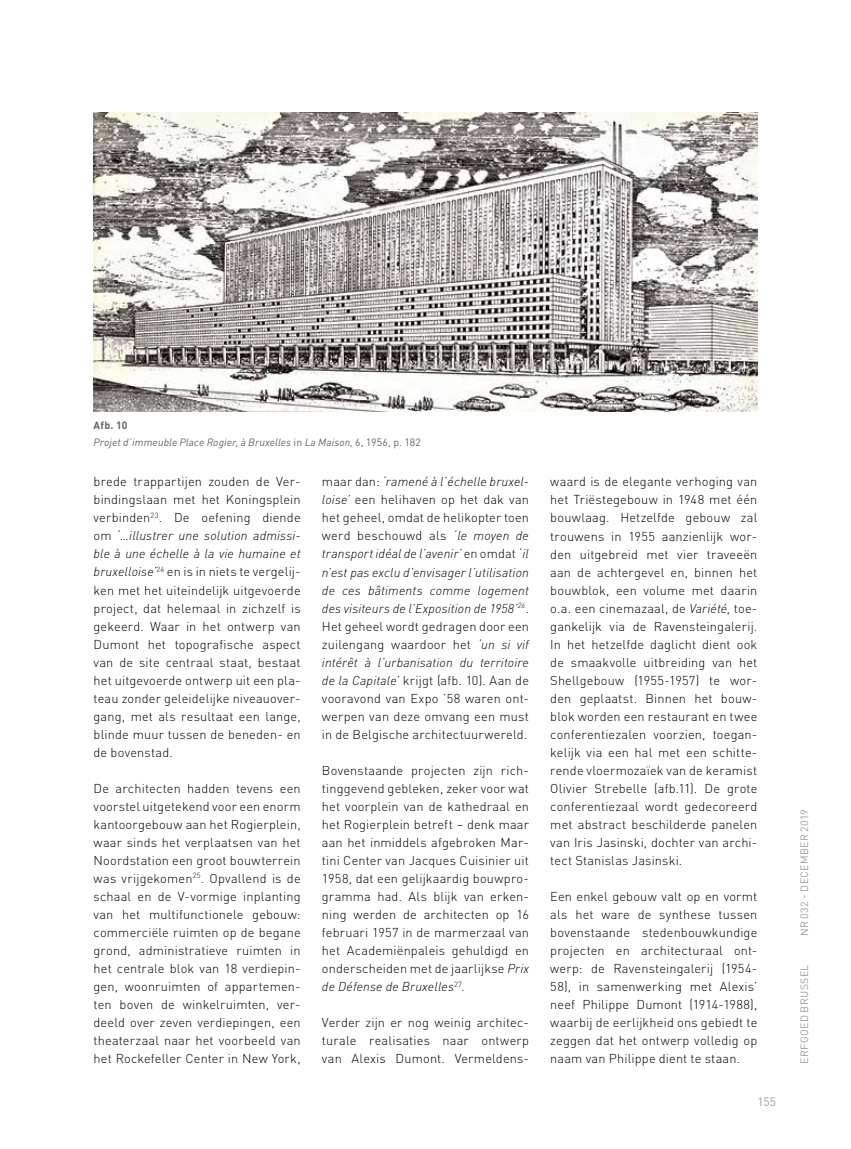
<style>
.page{position:relative;width:851px;height:1149px;background:#fff}
.page>*{position:absolute;margin:0;border:0;box-sizing:border-box;transform-origin:0 0}
.t1{font:300 12.75px/18px "DINOT";letter-spacing:.015em;color:#000;text-align:justify}
.t2{font:12px "DINOT";color:#9d9d9c}
.t3{font:italic 10.5px/16.2px "DINOT";letter-spacing:.01em;color:#646363}
.t4{font:10.5px "DINOT";letter-spacing:.035em;color:#9d9d9c}
.s1{font-weight:700;font-style:normal}
.s2{font-style:normal}
.s3{font-style:italic}
</style>
<div class="page">
<img style="left:94px;top:113px;width:663px;height:299px">
<p class="t3" style="left:94px;top:417px;width:329px"><span class="s1">Afb. 10<br></span>Projet d’immeuble Place Rogier, à Bruxelles <span class="s2">in</span> La Maison<span class="s2">, 6, 1956, p. 182</span></p>
<p class="t1" style="left:94px;top:472px;width:208px">brede trappartijen zouden de Ver&shy;bindingslaan met het Koningsplein verbinden<sup>23</sup>. De oefening diende om ‘<span class="s3">…illustrer une solution admissi&shy;ble à une échelle à la vie humaine et bruxelloise’</span><sup>24</sup> en is in niets te vergelij&shy;ken met het uiteindelijk uitgevoerde project, dat helemaal in zichzelf is gekeerd. Waar in het ontwerp van Dumont het topografische aspect van de site centraal staat, bestaat het uitgevoerde ontwerp uit een pla&shy;teau zonder geleidelijke niveauover&shy;gang, met als resultaat een lange, blinde muur tussen de beneden- en de bovenstad.</p>
<p class="t1" style="left:94px;top:778px;width:208px">De architecten hadden tevens een voorstel uitgetekend voor een enorm kantoorgebouw aan het Rogierplein, waar sinds het verplaatsen van het Noordstation een groot bouwterrein was vrijgekomen<sup>25</sup>. Opvallend is de schaal en de V-vormige inplanting van het multifunctionele gebouw: commerciële ruimten op de begane grond, administratieve ruimten in het centrale blok van 18 verdiepin&shy;gen, woonruimten of appartemen&shy;ten boven de winkelruimten, ver&shy;deeld over zeven verdiepingen, een theaterzaal naar het voorbeeld van het Rockefeller Center in New York,</p>
<p class="t1" style="left:322px;top:472px;width:208px">maar dan: <span class="s3">‘ramené à l’échelle bruxel&shy;loise’</span> een helihaven op het dak van het geheel, omdat de helikopter toen werd beschouwd als <span class="s3">‘le moyen de transport idéal de l’avenir’</span> en omdat <span class="s3">‘il n’est pas exclu d’envisager l’utilisation de ces bâtiments comme logement des visiteurs de l’Exposition de 1958’</span><sup>26</sup>.<br>Het geheel wordt gedragen door een zuilengang waardoor het <span class="s3">‘un si vif intérêt à l’urbanisation du territoire de la Capitale’</span> krijgt (afb. 10). Aan de vooravond van Expo ’58 waren ont&shy;werpen van deze omvang een must in de Belgische architectuurwereld.</p>
<p class="t1" style="left:322px;top:760px;width:208px">Bovenstaande projecten zijn rich&shy;tinggevend gebleken, zeker voor wat het voorplein van de kathedraal en het Rogierplein betreft – denk maar aan het inmiddels afgebroken Mar&shy;tini Center van Jacques Cuisinier uit 1958, dat een gelijkaardig bouwpro&shy;gramma had. Als blijk van erken&shy;ning werden de architecten op 16 februari 1957 in de marmerzaal van het Academiënpaleis gehuldigd en onderscheiden met de jaarlijkse <span class="s3">Prix de Défense de Bruxelles</span><sup>27</sup>.</p>
<p class="t1" style="left:322px;top:1012px;width:208px">Verder zijn er nog weinig architec&shy;turale realisaties naar ontwerp van Alexis Dumont. Vermeldens-</p>
<p class="t1" style="left:550px;top:472px;width:208px">waard is de elegante verhoging van het Triëstegebouw in 1948 met één bouwlaag. Hetzelfde gebouw zal trouwens in 1955 aanzienlijk wor&shy;den uitgebreid met vier traveeën aan de achtergevel en, binnen het bouwblok, een volume met daarin o.a. een cinemazaal, de <span class="s3">Variété</span>, toe&shy;gankelijk via de Ravensteingalerij.<br>In het hetzelfde daglicht dient ook de smaakvolle uitbreiding van het Shellgebouw (1955-1957) te wor&shy;den geplaatst. Binnen het bouw&shy;blok worden een restaurant en twee conferentiezalen voorzien, toegan&shy;kelijk via een hal met een schitte&shy;rende vloermozaïek van de keramist Olivier Strebelle (afb.11). De grote conferentiezaal wordt gedecoreerd met abstract beschilderde panelen van Iris Jasinski, dochter van archi&shy;tect Stanislas Jasinski.</p>
<p class="t1" style="left:550px;top:886px;width:208px">Een enkel gebouw valt op en vormt als het ware de synthese tussen bovenstaande stedenbouwkundige projecten en architecturaal ont&shy;werp: de Ravensteingalerij (1954- 58), in samenwerking met Alexis’ neef Philippe Dumont (1914-1988), waarbij de eerlijkheid ons gebiedt te zeggen dat het ontwerp volledig op naam van Philippe dient te staan.</p>
<p class="t2" style="left:757px;top:1094px;width:20px">155</p>
<p class="t4" style="left:797px;top:935px;width:128px;rotate:-90deg">NR 032 - DECEMBER 2019</p>
<p class="t4" style="left:797px;top:1063px;width:101px;rotate:-90deg">ERFGOED BRUSSEL</p>
</div>
